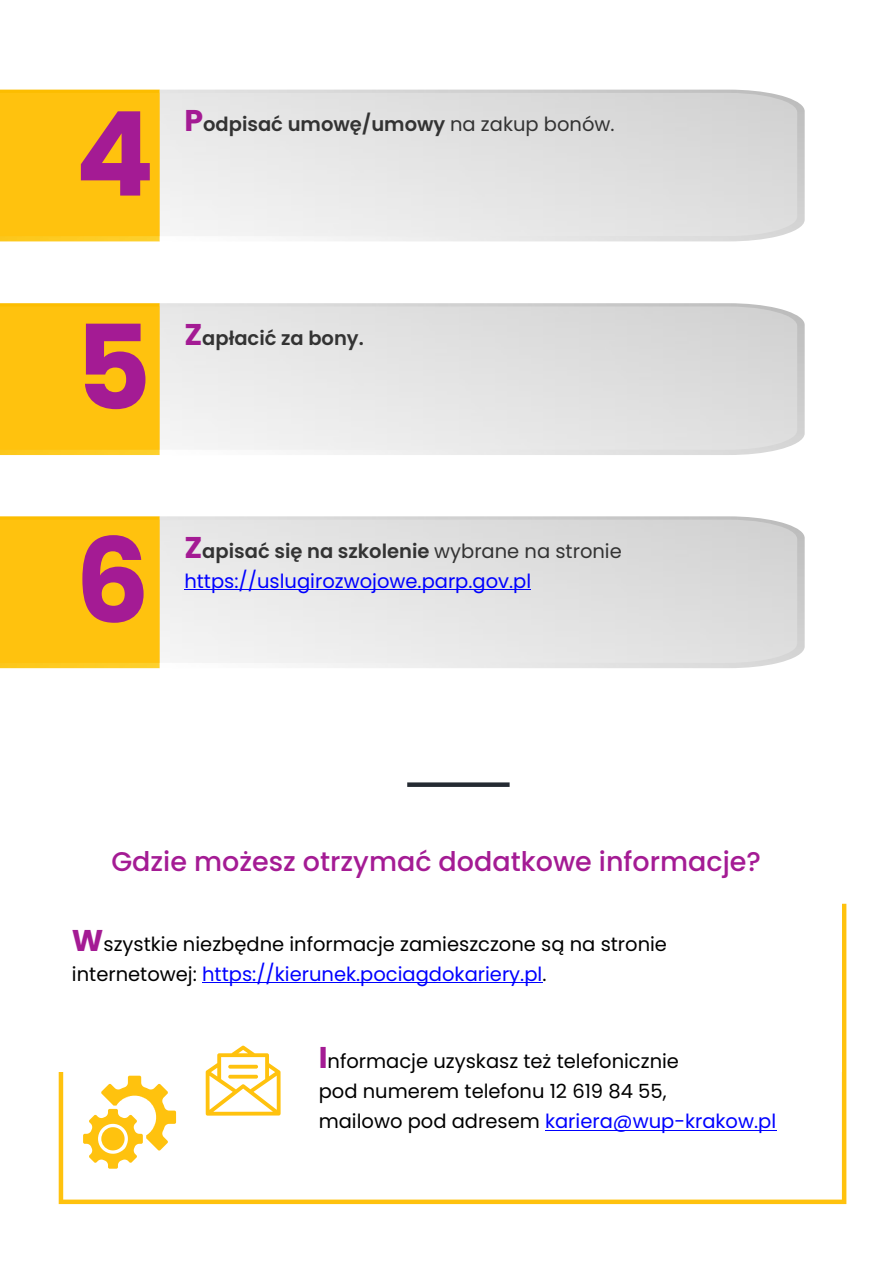
<style>
.page{position:relative;width:893px;height:1263px;background:#fff}
.page>*{position:absolute;margin:0;border:0;box-sizing:border-box;transform-origin:0 0}
.t1{font:700 117px "Poppins";color:#a41b94}
.t2{font:500 27px "Poppins";color:#a41b94}
.t3{font:19.5px/30px "Poppins";color:#000}
.t4{font:600 19.5px "Poppins";color:#333}
.t5{font:19.5px "Poppins";color:#00f}
.s1{font-weight:700;font-size:30px;color:#a41b94}
.s2{font-weight:400}
.s3{color:#00f}
</style>
<div class="page">
<img style="left:160px;top:90px;width:645px;height:151px">
<div style="left:0;top:93px;width:160px;height:143px;background:#ffc20e"></div>
<img style="left:160px;top:93px;width:637px;height:143px">
<img style="left:160px;top:303px;width:645px;height:152px">
<div style="left:0;top:306px;width:160px;height:144px;background:#ffc20e"></div>
<img style="left:160px;top:306px;width:637px;height:144px">
<img style="left:160px;top:516px;width:645px;height:152px">
<div style="left:0;top:520px;width:160px;height:143px;background:#ffc20e"></div>
<img style="left:160px;top:520px;width:637px;height:143px">
<hr style="left:184px;top:589px;width:347px;height:1px;background:#00f">
<svg style="left:59px;top:904px;width:787px;height:300px"></svg>
<div style="left:26px;top:904px;width:816px;height:168px;background:#fff"></div>
<hr style="left:202px;top:982px;width:340px;height:1px;background:#00f">
<hr style="left:545px;top:1130px;width:231px;height:1px;background:#00f">
<div style="left:407px;top:782px;width:103px;height:5px;background:#242a32"></div>
<svg style="left:83px;top:1076px;width:93px;height:93px"></svg>
<svg style="left:206px;top:1045px;width:75px;height:71px"></svg>
<h1 class="t1" style="left:75px;top:73px;width:81px">4</h1>
<p class="t4" style="left:184px;top:111px;width:432px"><span class="s1">P</span>odpisać umowę/umowy <span class="s2">na zakup bonów.</span></p>
<h1 class="t1" style="left:75px;top:286px;width:78px">5</h1>
<p class="t4" style="left:184px;top:324px;width:181px"><span class="s1">Z</span>apłacić za bony.</p>
<h1 class="t1" style="left:75px;top:499px;width:76px">6</h1>
<p class="t4" style="left:184px;top:537px;width:439px"><span class="s1">Z</span>apisać się na szkolenie <span class="s2">wybrane na stronie</span></p>
<p class="t5" style="left:184px;top:567px;width:348px">https://uslugirozwojowe.parp.gov.pl</p>
<h2 class="t2" style="left:111px;top:843px;width:651px">Gdzie możesz otrzymać dodatkowe informacje?</h2>
<p class="t3" style="left:72px;top:929px;width:597px"><span class="s1">W</span>szystkie niezbędne informacje zamieszczone są na stronie internetowej: <span class="s3">https://kierunek.pociagdokariery.pl</span>.</p>
<p class="t3" style="left:319px;top:1046px;width:459px"><span class="s1">I</span>nformacje uzyskasz też telefonicznie<br>pod numerem telefonu 12 619 84 55,<br>mailowo pod adresem <span class="s3">kariera@wup-krakow.pl</span></p>
</div>
